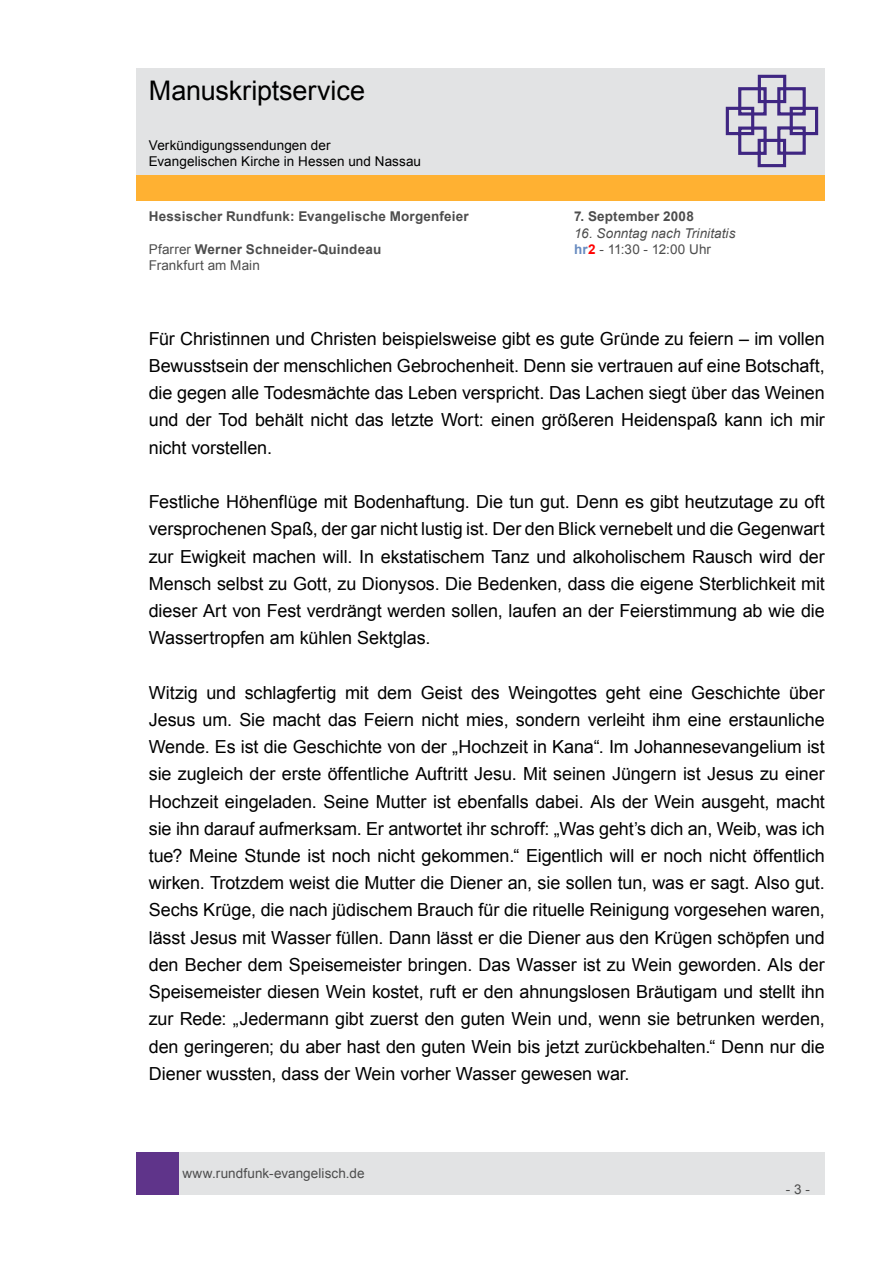
<style>
.page{position:relative;width:893px;height:1263px;background:#fff}
.page>*{position:absolute;margin:0;border:0;box-sizing:border-box;transform-origin:0 0}
.t1{font:27px "Arial";letter-spacing:-.005em;color:#000}
.t2{font:18px/27.2px "Arial";letter-spacing:-.005em;color:#000;text-align:justify}
.t3{font:700 13.5px "Arial";letter-spacing:.015em;color:#4d4d4d}
.t4{font:13.5px "Arial";letter-spacing:.005em;color:#4d4d4d}
.t5{font:13.5px/16.2px "Arial";letter-spacing:.005em;color:#000}
.t6{font:italic 13.5px "Arial";letter-spacing:.005em;color:#4d4d4d}
.s1{font-weight:400}
.s2{font-weight:700;color:#688bc0}
.s3{font-weight:700;color:#f00}
</style>
<div class="page">
<div style="left:179px;top:1152px;width:646px;height:43px;background:#e2e3e4"></div>
<div style="left:136px;top:1152px;width:43px;height:43px;background:#5f348a"></div>
<div style="left:136px;top:175px;width:689px;height:26px;background:#ffb132"></div>
<div style="left:136px;top:68px;width:689px;height:106px;background:#e2e3e4"></div>
<svg style="left:725px;top:74px;width:94px;height:94px"></svg>
<h1 class="t1" style="left:149px;top:73px;width:218px">Manuskriptservice</h1>
<p class="t5" style="left:149px;top:137px;width:274px">Verkündigungssendungen der<br>Evangelischen Kirche in Hessen und Nassau</p>
<p class="t3" style="left:149px;top:208px;width:322px">Hessischer Rundfunk: Evangelische Morgenfeier</p>
<p class="t3" style="left:574px;top:208px;width:121px">7. September 2008</p>
<p class="t6" style="left:574px;top:224px;width:163px">16. Sonntag nach Trinitatis</p>
<p class="t3" style="left:149px;top:240px;width:234px"><span class="s1">Pfarrer</span> Werner Schneider-Quindeau</p>
<p class="t4" style="left:574px;top:240px;width:139px"><span class="s2">hr</span><span class="s3">2</span> - 11:30 - 12:00 Uhr</p>
<p class="t4" style="left:149px;top:256px;width:113px">Frankfurt am Main</p>
<p class="t2" style="left:149px;top:325px;width:678px">Für Christinnen und Christen beispielsweise gibt es gute Gründe zu feiern – im vollen Bewusstsein der menschlichen Gebrochenheit. Denn sie vertrauen auf eine Botschaft, die gegen alle Todesmächte das Leben verspricht. Das Lachen siegt über das Weinen und der Tod behält nicht das letzte Wort: einen größeren Heidenspaß kann ich mir nicht vorstellen.</p>
<p class="t2" style="left:149px;top:488px;width:678px">Festliche Höhenflüge mit Bodenhaftung. Die tun gut. Denn es gibt heutzutage zu oft versprochenen Spaß, der gar nicht lustig ist. Der den Blick vernebelt und die Gegenwart zur Ewigkeit machen will. In ekstatischem Tanz und alkoholischem Rausch wird der Mensch selbst zu Gott, zu Dionysos. Die Bedenken, dass die eigene Sterblichkeit mit dieser Art von Fest verdrängt werden sollen, laufen an der Feierstimmung ab wie die Wassertropfen am kühlen Sektglas.</p>
<p class="t2" style="left:149px;top:679px;width:677px">Witzig und schlagfertig mit dem Geist des Weingottes geht eine Geschichte über Jesus um. Sie macht das Feiern nicht mies, sondern verleiht ihm eine erstaunliche Wende. Es ist die Geschichte von der „Hochzeit in Kana“. Im Johannesevangelium ist sie zugleich der erste öffentliche Auftritt Jesu. Mit seinen Jüngern ist Jesus zu einer Hochzeit eingeladen. Seine Mutter ist ebenfalls dabei. Als der Wein ausgeht, macht sie ihn darauf aufmerksam. Er antwortet ihr schroff: „Was geht’s dich an, Weib, was ich tue? Meine Stunde ist noch nicht gekommen.“ Eigentlich will er noch nicht öffentlich wirken. Trotzdem weist die Mutter die Diener an, sie sollen tun, was er sagt. Also gut.<br>Sechs Krüge, die nach jüdischem Brauch für die rituelle Reinigung vorgesehen waren, lässt Jesus mit Wasser füllen. Dann lässt er die Diener aus den Krügen schöpfen und den Becher dem Speisemeister bringen. Das Wasser ist zu Wein geworden. Als der Speisemeister diesen Wein kostet, ruft er den ahnungslosen Bräutigam und stellt ihn zur Rede: „Jedermann gibt zuerst den guten Wein und, wenn sie betrunken werden, den geringeren; du aber hast den guten Wein bis jetzt zurückbehalten.“ Denn nur die Diener wussten, dass der Wein vorher Wasser gewesen war.</p>
<p class="t4" style="left:182px;top:1164px;width:184px">www.rundfunk-evangelisch.de</p>
<p class="t4" style="left:786px;top:1180px;width:26px">- 3 -</p>
</div>
